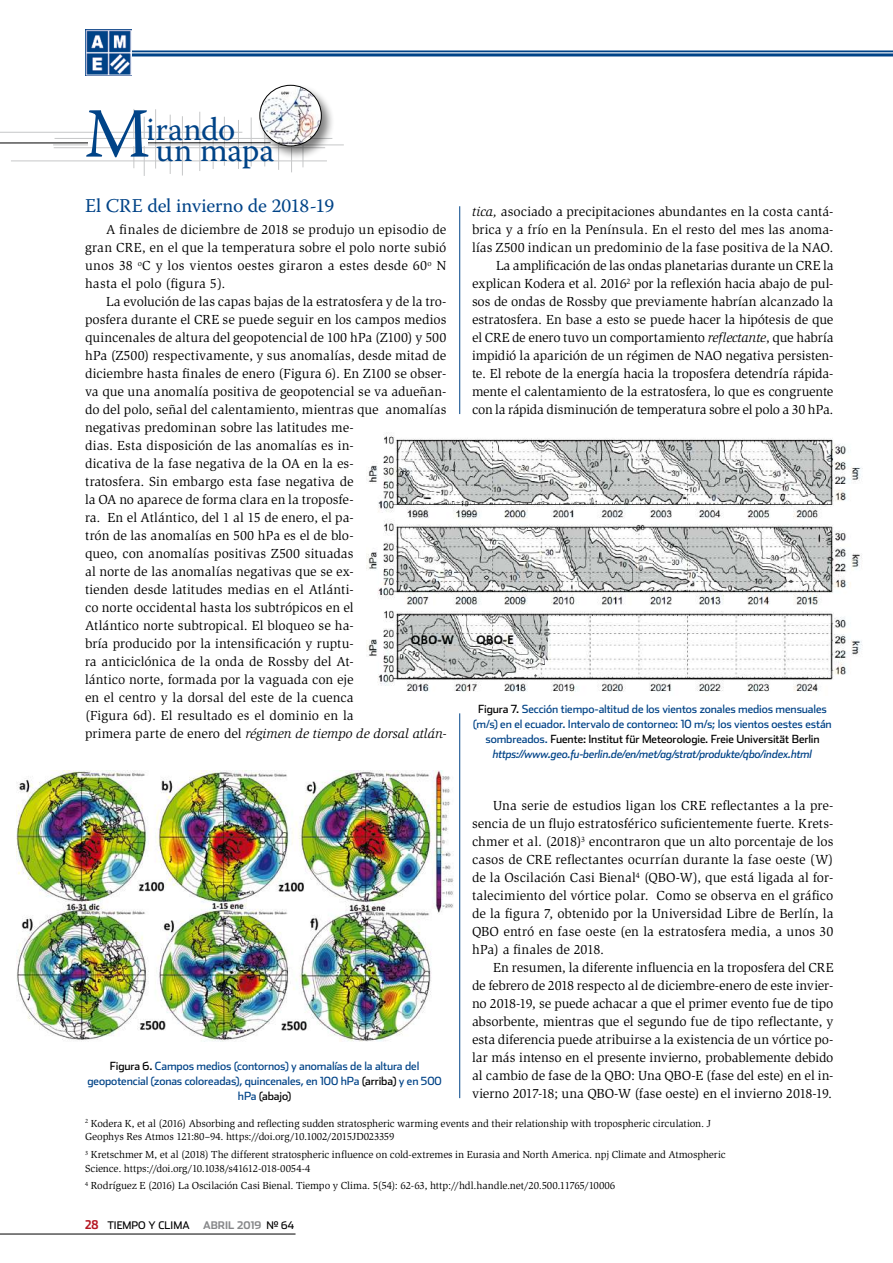
<style>
.page{position:relative;width:893px;height:1263px;background:#fff}
.page>*{position:absolute;margin:0;border:0;box-sizing:border-box;transform-origin:0 0}
.t1{font:32.85px "Warnock Pro";color:#004387}
.t2{font:19.5px "Warnock Pro";letter-spacing:-.01em;color:#004387}
.t3{font:13.5px/18px "Slimbach Std";letter-spacing:-.005em;color:#000;text-align:justify}
.t4{font:11.25px/15px "Stainless";letter-spacing:-.01em;color:#004387;text-align:center}
.t5{font:10.5px/13.5px "Slimbach Std";letter-spacing:-.01em;color:#000}
.t6{font:10.5px "Stainless";color:#000}
.t7{font:700 10.5px "Stainless";color:#87888a}
.s1{font-size:70.2px}
.s2{font-style:italic}
.s3{color:#000}
.s4{font-family:"Stainless Cond";font-weight:700;font-size:12px;color:#b51621}
.s5{font-weight:400;color:#000}
</style>
<div class="page">
<hr style="left:0;top:1234px;width:296px;height:1px;background:#000">
<svg style="left:131px;top:50px;width:762px;height:6px;background:#2f659c"></svg>
<img style="left:85px;top:30px;width:46px;height:46px">
<hr style="left:130px;top:52px;width:763px;height:1px;background:#fff">
<img style="left:366px;top:436px;width:497px;height:256px">
<hr style="left:459px;top:713px;width:1px;height:385px;background:#004387">
<hr style="left:11px;top:161px;width:316px;height:1px;background:#c6c7c8">
<hr style="left:54px;top:147px;width:271px;height:1px;background:#c6c7c8">
<hr style="left:53px;top:145px;width:291px;height:1px;background:#c6c7c8">
<hr style="left:144px;top:117px;width:1px;height:59px;background:#c6c7c8">
<hr style="left:134px;top:109px;width:1px;height:59px;background:#c6c7c8">
<hr style="left:155px;top:109px;width:1px;height:60px;background:#c6c7c8">
<hr style="left:182px;top:116px;width:1px;height:59px;background:#c6c7c8">
<hr style="left:200px;top:112px;width:1px;height:59px;background:#c6c7c8">
<hr style="left:213px;top:120px;width:1px;height:49px;background:#c6c7c8">
<hr style="left:224px;top:117px;width:1px;height:49px;background:#c6c7c8">
<hr style="left:238px;top:120px;width:1px;height:49px;background:#c6c7c8">
<hr style="left:251px;top:117px;width:1px;height:49px;background:#c6c7c8">
<hr style="left:264px;top:117px;width:1px;height:49px;background:#c6c7c8">
<hr style="left:278px;top:121px;width:1px;height:49px;background:#c6c7c8">
<hr style="left:291px;top:123px;width:1px;height:49px;background:#c6c7c8">
<hr style="left:303px;top:118px;width:1px;height:49px;background:#c6c7c8">
<hr style="left:170px;top:115px;width:1px;height:59px;background:#c6c7c8">
<hr style="left:55px;top:138px;width:277px;height:1px;background:#c6c7c8">
<hr style="left:0;top:132px;width:242px;height:1px;background:#c6c7c8">
<div style="left:257px;top:83px;width:79px;height:76px;background:#000;opacity:.5"></div>
<img style="left:260px;top:86px;width:61px;height:60px">
<div style="left:260px;top:85px;width:62px;height:61px;border:1px solid #000;border-radius:50%"></div>
<hr style="left:0;top:142px;width:271px;height:1px;background:#000">
<div style="left:88px;top:139px;width:59px;height:6px;background:#fff"></div>
<img style="left:16px;top:770px;width:438px;height:271px">
<hr style="left:459px;top:206px;width:1px;height:208px;background:#004387">
<h1 class="t1" style="left:85px;top:130px;width:191px"><span class="s1">M</span> un mapa</h1>
<h1 class="t1" style="left:146px;top:109px;width:90px">irando</h1>
<h2 class="t2" style="left:85px;top:194px;width:251px">El CRE del invierno de 2018-19</h2>
<p class="t3" style="left:85px;top:221px;width:363px;text-indent:21px">A finales de diciembre de 2018 se produjo un episodio de gran CRE, en el que la temperatura sobre el polo norte subió unos 38 <sup>o</sup>C y los vientos oestes giraron a estes desde 60<sup>o</sup> N hasta el polo (figura 5).</p>
<p class="t3" style="left:85px;top:293px;width:363px;text-align:left;text-indent:21px">La evolución de las capas bajas de la estratosfera y de la tro&shy;posfera durante el CRE se puede seguir en los campos medios quincenales de altura del geopotencial de 100 hPa (Z100) y 500 hPa (Z500) respectivamente, y sus anomalías, desde mitad de diciembre hasta finales de enero (Figura 6). En Z100 se obser&shy;va que una anomalía positiva de geopotencial se va adueñan&shy;do del polo, señal del calentamiento, mientras que anomalías negativas predominan sobre las latitudes me-<br>dias. Esta disposición de las anomalías es in-<br>dicativa de la fase negativa de la OA en la es-<br>tratosfera. Sin embargo esta fase negativa de<br>la OA no aparece de forma clara en la troposfe-<br>ra. En el Atlántico, del 1 al 15 de enero, el pa-<br>trón de las anomalías en 500 hPa es el de blo-<br>queo, con anomalías positivas Z500 situadas<br>al norte de las anomalías negativas que se ex-<br>tienden desde latitudes medias en el Atlánti-<br>co norte occidental hasta los subtrópicos en el<br>Atlántico norte subtropical. El bloqueo se ha-<br>bría producido por la intensificación y ruptu-<br>ra anticiclónica de la onda de Rossby del At-<br>lántico norte, formada por la vaguada con eje<br>en el centro y la dorsal del este de la cuenca<br>(Figura 6d). El resultado es el dominio en la<br>primera parte de enero del <span class="s2">régimen de tiempo de dorsal atlán-</span></p>
<p class="t4" style="left:87px;top:1058px;width:356px"><span class="s3">Figura 6.</span> Campos medios (contornos) y anomalías de la altura del geopotencial (zonas coloreadas), quincenales, en 100 hPa <span class="s3">(arriba)</span> y en 500 hPa <span class="s3">(abajo)</span></p>
<p class="t3" style="left:472px;top:202px;width:363px;text-align:right"><span class="s2">tica,</span> asociado a precipitaciones abundantes en la costa cantá&shy;brica y a frío en la Península. En el resto del mes las anoma&shy;lías Z500 indican un predominio de la fase positiva de la NAO.<br>La amplificación de las ondas planetarias durante un CRE la explican Kodera et al. 2016<sup>2</sup> por la reflexión hacia abajo de pul&shy;sos de ondas de Rossby que previamente habrían alcanzado la estratosfera. En base a esto se puede hacer la hipótesis de que el CRE de enero tuvo un comportamiento <span class="s2">reflectante</span>, que habría impidió la aparición de un régimen de NAO negativa persisten&shy;te. El rebote de la energía hacia la troposfera detendría rápida&shy;mente el calentamiento de la estratosfera, lo que es congruente con la rápida disminución de temperatura sobre el polo a 30 hPa.</p>
<p class="t4" style="left:473px;top:701px;width:360px"><span class="s3">Figura 7.</span> Sección tiempo-altitud de los vientos zonales medios mensuales (m/s) en el ecuador. Intervalo de contorneo: 10 m/s; los vientos oestes están sombreados. <span class="s3">Fuente: Institut für Meteorologie. Freie Universität Berlin </span><span class="s2">https://www.geo.fu-berlin.de/en/met/ag/strat/produkte/qbo/index.html</span></p>
<p class="t3" style="left:472px;top:797px;width:363px;text-indent:21px">Una serie de estudios ligan los CRE reflectantes a la pre&shy;sencia de un flujo estratosférico suficientemente fuerte. Krets&shy;chmer et al. (2018)<sup>3</sup> encontraron que un alto porcentaje de los casos de CRE reflectantes ocurrían durante la fase oeste (W) de la Oscilación Casi Bienal<sup>4</sup> (QBO-W), que está ligada al for&shy;talecimiento del vórtice polar. Como se observa en el gráfico de la figura 7, obtenido por la Universidad Libre de Berlín, la QBO entró en fase oeste (en la estratosfera media, a unos 30 hPa) a finales de 2018.</p>
<p class="t3" style="left:472px;top:959px;width:363px;text-indent:21px">En resumen, la diferente influencia en la troposfera del CRE de febrero de 2018 respecto al de diciembre-enero de este invier&shy;no 2018-19, se puede achacar a que el primer evento fue de tipo absorbente, mientras que el segundo fue de tipo reflectante, y esta diferencia puede atribuirse a la existencia de un vórtice po&shy;lar más intenso en el presente invierno, probablemente debido al cambio de fase de la QBO: Una QBO-E (fase del este) en el in&shy;vierno 2017-18; una QBO-W (fase oeste) en el invierno 2018-19.</p>
<p class="t5" style="left:85px;top:1117px;width:627px"><sup>2</sup> Kodera K, et al (2016) Absorbing and reflecting sudden stratospheric warming events and their relationship with tropospheric circulation. J<br>Geophys Res Atmos 121:80–94. https://doi.org/10.1002/2015JD023359</p>
<p class="t5" style="left:85px;top:1148px;width:642px"><sup>3</sup> Kretschmer M, et al (2018) The different stratospheric influence on cold-extremes in Eurasia and North America. npj Climate and Atmospheric<br>Science. https://doi.org/10.1038/s41612-018-0054-4</p>
<p class="t5" style="left:85px;top:1179px;width:532px"><sup>4</sup> Rodríguez E (2016) La Oscilación Casi Bienal. Tiempo y Clima. 5(54): 62-63, http://hdl.handle.net/20.500.11765/10006</p>
<p class="t6" style="left:85px;top:1219px;width:106px"><span class="s4">28</span> TIEMPO YCLIMA</p>
<p class="t7" style="left:203px;top:1219px;width:92px">ABRIL 2019 <span class="s5">Nº 64</span></p>
</div>
